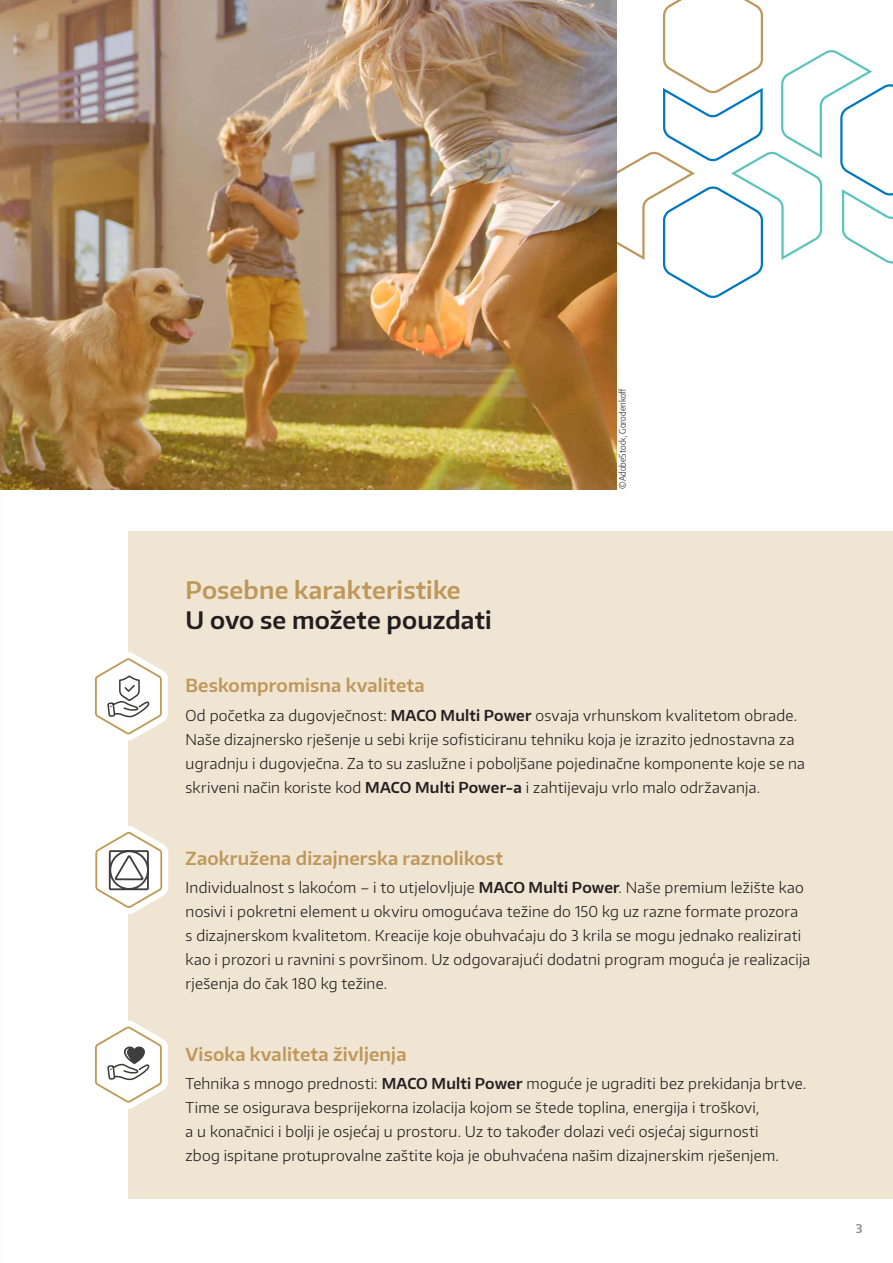
<style>
.page{position:relative;width:893px;height:1263px;background:#fff}
.page>*{position:absolute;margin:0;border:0;box-sizing:border-box;transform-origin:0 0}
.Subheadline_16auf20_gold{font:600 24px "Encode Sans Normal";letter-spacing:.005em;color:#be985a}
.Subheadline_16auf20_black{font:600 24px "Encode Sans Normal";letter-spacing:.005em;color:#231f20}
.Subheadline_12pt_Gold{font:600 18px "Encode Sans Normal";letter-spacing:.01em;color:#be985a}
.Bodytext{font:300 15px/24px "Encode Sans Normal";letter-spacing:.015em;color:#231f20}
.t1{font:600 12px "Encode Sans Normal";color:#231f20}
.Subheadline_12pt_Gold-2{font:300 9px "Encode Sans Condensed";letter-spacing:.01em;color:#231f20}
.s1{font-weight:600}
</style>
<div class="page">
<div style="left:128px;top:531px;width:765px;height:668px;background:#f0e4d3"></div>
<svg style="left:617px;top:0;width:276px;height:298px"></svg>
<img style="left:0;top:0;width:617px;height:489px">
<svg style="left:95px;top:652px;width:73px;height:89px"></svg>
<svg style="left:95px;top:1020px;width:73px;height:89px"></svg>
<svg style="left:95px;top:826px;width:73px;height:88px"></svg>
<p class="Subheadline_16auf20_gold" style="left:186px;top:574px;width:277px">Posebne karakteristike</p>
<p class="Subheadline_16auf20_black" style="left:186px;top:604px;width:308px">U ovo se možete pouzdati</p>
<p class="Subheadline_12pt_Gold-2" style="left:617px;top:489px;width:102px;rotate:-90deg">©AdobeStock, Gorodenkoff</p>
<p class="Subheadline_12pt_Gold" style="left:186px;top:674px;width:240px">Beskompromisna kvaliteta</p>
<p class="Bodytext" style="left:186px;top:702px;width:621px">Od početka za dugovječnost: <span class="s1">MACO Multi Power</span> osvaja vrhunskom kvalitetom obrade.<br>Naše dizajnersko rješenje u sebi krije sofisticiranu tehniku koja je izrazito jednostavna za ugradnju i dugovječna. Za to su zaslužne i poboljšane pojedinačne komponente koje se na skriveni način koriste kod <span class="s1">MACO Multi Power-a</span> i zahtijevaju vrlo malo održavanja.</p>
<p class="Subheadline_12pt_Gold" style="left:186px;top:846px;width:319px">Zaokružena dizajnerska raznolikost</p>
<p class="Bodytext" style="left:186px;top:875px;width:626px">Individualnost s lakoćom – i to utjelovljuje <span class="s1">MACO Multi Power</span>. Naše premium ležište kao nosivi i pokretni element u okviru omogućava težine do 150 kg uz razne formate prozora<br>s dizajnerskom kvalitetom. Kreacije koje obuhvaćaju do 3 krila se mogu jednako realizirati kao i prozori u ravnini s površinom. Uz odgovarajući dodatni program moguća je realizacija rješenja do čak 180 kg težine.</p>
<p class="Subheadline_12pt_Gold" style="left:186px;top:1042px;width:222px">Visoka kvaliteta življenja</p>
<p class="Bodytext" style="left:186px;top:1071px;width:622px">Tehnika s mnogo prednosti: <span class="s1">MACO Multi Power</span> moguće je ugraditi bez prekidanja brtve.<br>Time se osigurava besprijekorna izolacija kojom se štede toplina, energija i troškovi,<br>a u konačnici i bolji je osjećaj u prostoru. Uz to također dolazi veći osjećaj sigurnosti<br>zbog ispitane protuprovalne zaštite koja je obuhvaćena našim dizajnerskim rješenjem.</p>
<p class="t1" style="left:856px;top:1220px;width:8px">3</p>
</div>
